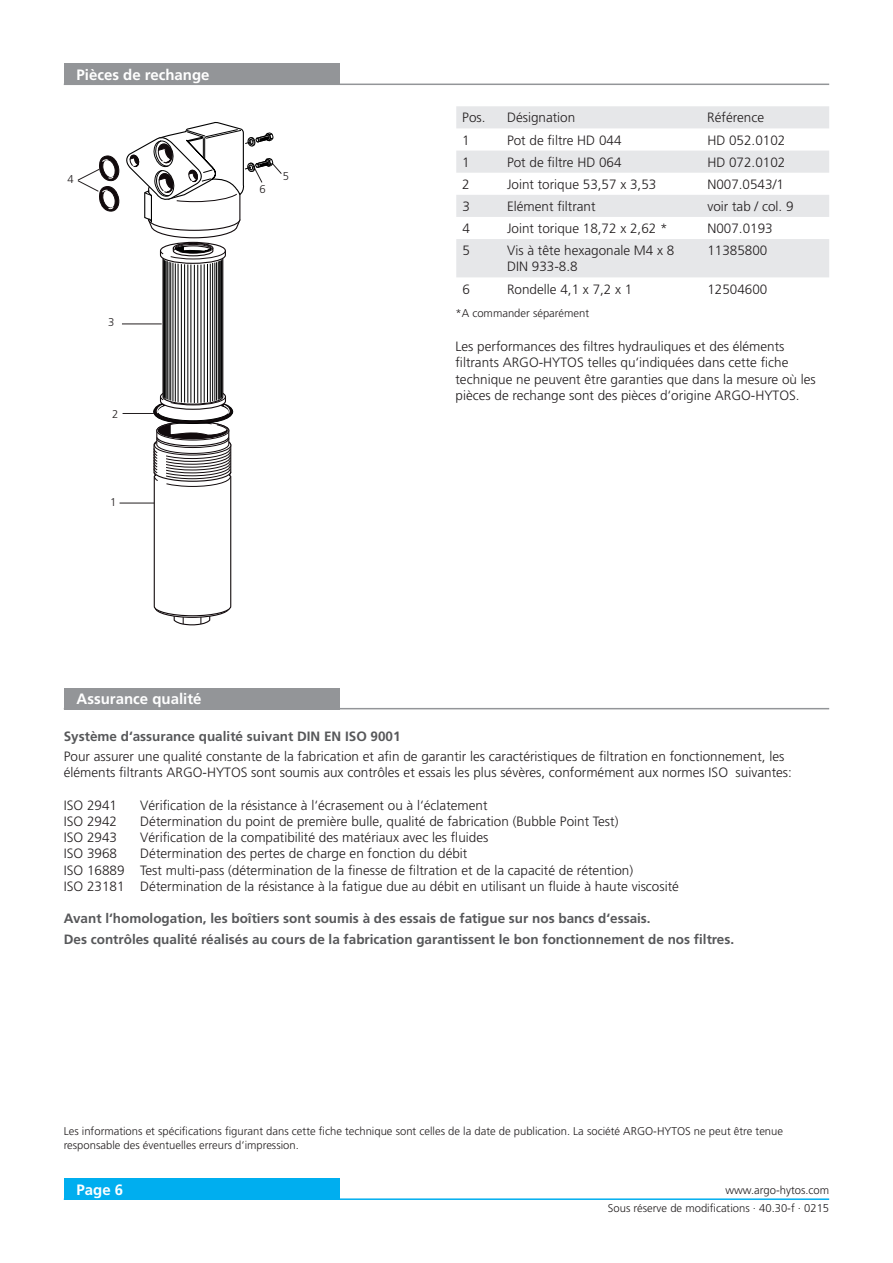
<style>
.page{position:relative;width:893px;height:1263px;background:#fff}
.page>*{position:absolute;margin:0;border:0;box-sizing:border-box;transform-origin:0 0}
.t1{font:700 15px "Frutiger LT";color:#fff}
.t2{font:300 13.5px/16.2px "Frutiger LT";color:#231f20}
.t3{font:700 13.5px/20.4px "Frutiger LT";color:#57585a}
.t4{font:300 11.25px/17.9px "Frutiger LT";color:#231f20;text-align:right}
</style>
<div class="page">
<div style="left:64px;top:1179px;width:276px;height:21px;background:#00aeef"></div>
<hr style="left:64px;top:1198px;width:765px;height:2px;background:#00aeef">
<div style="left:64px;top:64px;width:276px;height:21px;background:#939598"></div>
<hr style="left:64px;top:84px;width:765px;height:1px;background:#939598">
<hr style="left:120px;top:503px;width:34px;height:1px;background:#231f20">
<svg style="left:153px;top:420px;width:79px;height:206px"></svg>
<div style="left:154px;top:399px;width:79px;height:24px;background:#110a0c;border-radius:50%"></div>
<div style="left:153px;top:399px;width:80px;height:25px;border:1px solid #000;border-radius:50%"></div>
<div style="left:157px;top:402px;width:72px;height:19px;background:#fff;border-radius:50%"></div>
<div style="left:157px;top:402px;width:72px;height:19px;border:1px solid #000;border-radius:50%"></div>
<svg style="left:77px;top:122px;width:205px;height:292px"></svg>
<svg style="left:456px;top:106px;width:373px;height:171px;fill:#e6e7e9"></svg>
<div style="left:64px;top:688px;width:276px;height:21px;background:#939598"></div>
<hr style="left:64px;top:708px;width:765px;height:1px;background:#939598">
<p class="t1" style="left:77px;top:66px;width:135px">Pièces de rechange</p>
<p class="t4" style="left:68px;top:171px;width:8px">4</p>
<p class="t4" style="left:108px;top:313px;width:8px">3</p>
<p class="t4" style="left:112px;top:405px;width:8px">2</p>
<p class="t4" style="left:110px;top:493px;width:8px">1</p>
<p class="t4" style="left:260px;top:180px;width:8px">6</p>
<p class="t4" style="left:283px;top:168px;width:8px">5</p>
<p class="t2" style="left:462px;top:110px;width:25px">Pos.</p>
<p class="t2" style="left:507px;top:110px;width:70px">Désignation</p>
<p class="t2" style="left:707px;top:110px;width:58px">Référence</p>
<p class="t2" style="left:462px;top:132px;width:9px">1</p>
<p class="t2" style="left:507px;top:132px;width:116px">Pot de filtre HD 044</p>
<p class="t2" style="left:707px;top:132px;width:80px">HD 052.0102</p>
<p class="t2" style="left:462px;top:154px;width:9px">1</p>
<p class="t2" style="left:507px;top:154px;width:116px">Pot de filtre HD 064</p>
<p class="t2" style="left:707px;top:154px;width:80px">HD 072.0102</p>
<p class="t2" style="left:462px;top:176px;width:9px">2</p>
<p class="t2" style="left:507px;top:176px;width:151px">Joint torique 53,57 x 3,53</p>
<p class="t2" style="left:707px;top:176px;width:78px">N007.0543/1</p>
<p class="t2" style="left:462px;top:198px;width:9px">3</p>
<p class="t2" style="left:507px;top:198px;width:90px">Elément filtrant</p>
<p class="t2" style="left:707px;top:198px;width:88px">voir tab / col. 9</p>
<p class="t2" style="left:462px;top:220px;width:9px">4</p>
<p class="t2" style="left:507px;top:220px;width:162px">Joint torique 18,72 x 2,62 *</p>
<p class="t2" style="left:707px;top:220px;width:67px">N007.0193</p>
<p class="t2" style="left:462px;top:243px;width:9px">5</p>
<p class="t2" style="left:507px;top:243px;width:169px">Vis à tête hexagonale M4 x 8<br>DIN 933-8.8</p>
<p class="t2" style="left:707px;top:243px;width:62px">11385800</p>
<p class="t2" style="left:462px;top:281px;width:9px">6</p>
<p class="t2" style="left:507px;top:281px;width:127px">Rondelle 4,1 x 7,2 x 1</p>
<p class="t2" style="left:707px;top:281px;width:62px">12504600</p>
<p class="t4" style="left:455px;top:304px;width:135px">*A commander séparément</p>
<p class="t2" style="left:455px;top:339px;width:362px">Les performances des filtres hydrauliques et des éléments filtrants ARGO-HYTOS telles qu‘indiquées dans cette fiche technique ne peuvent être garanties que dans la mesure où les pièces de rechange sont des pièces d‘origine ARGO-HYTOS.</p>
<p class="t1" style="left:77px;top:690px;width:127px">Assurance qualité</p>
<p class="t3" style="left:64px;top:726px;width:338px">Système d‘assurance qualité suivant DIN EN ISO 9001</p>
<p class="t2" style="left:64px;top:749px;width:730px">Pour assurer une qualité constante de la fabrication et afin de garantir les caractéristiques de filtration en fonctionnement, les éléments filtrants ARGO-HYTOS sont soumis aux contrôles et essais les plus sévères, conformément aux normes ISO suivantes:</p>
<p class="t2" style="left:64px;top:797px;width:55px">ISO 2941</p>
<p class="t2" style="left:140px;top:797px;width:349px">Vérification de la résistance à l‘écrasement ou à l‘éclatement</p>
<p class="t2" style="left:64px;top:813px;width:55px">ISO 2942</p>
<p class="t2" style="left:140px;top:813px;width:480px">Détermination du point de première bulle, qualité de fabrication (Bubble Point Test)</p>
<p class="t2" style="left:64px;top:830px;width:55px">ISO 2943</p>
<p class="t2" style="left:140px;top:830px;width:350px">Vérification de la compatibilité des matériaux avec les fluides</p>
<p class="t2" style="left:64px;top:846px;width:55px">ISO 3968</p>
<p class="t2" style="left:64px;top:846px;width:617px;text-indent:77px">Détermination des pertes de charge en fonction du débit<br>ISO 16889 Test multi-pass (détermination de la finesse de filtration et de la capacité de rétention)<br>ISO 23181 Détermination de la résistance à la fatigue due au débit en utilisant un fluide à haute viscosité</p>
<p class="t3" style="left:64px;top:908px;width:672px">Avant l‘homologation, les boîtiers sont soumis à des essais de fatigue sur nos bancs d‘essais.<br>Des contrôles qualité réalisés au cours de la fabrication garantissent le bon fonctionnement de nos filtres.</p>
<p class="t4" style="left:64px;top:1125px;width:721px;line-height:13.5px;text-align:left">Les informations et spécifications figurant dans cette fiche technique sont celles de la date de publication. La société ARGO-HYTOS ne peut être tenue responsable des éventuelles erreurs d‘impression.</p>
<p class="t1" style="left:77px;top:1181px;width:48px">Page 6</p>
<p class="t4" style="left:608px;top:1182px;width:223px">www.argo-hytos.com<br>Sous réserve de modifications · 40.30-f · 0215</p>
</div>
